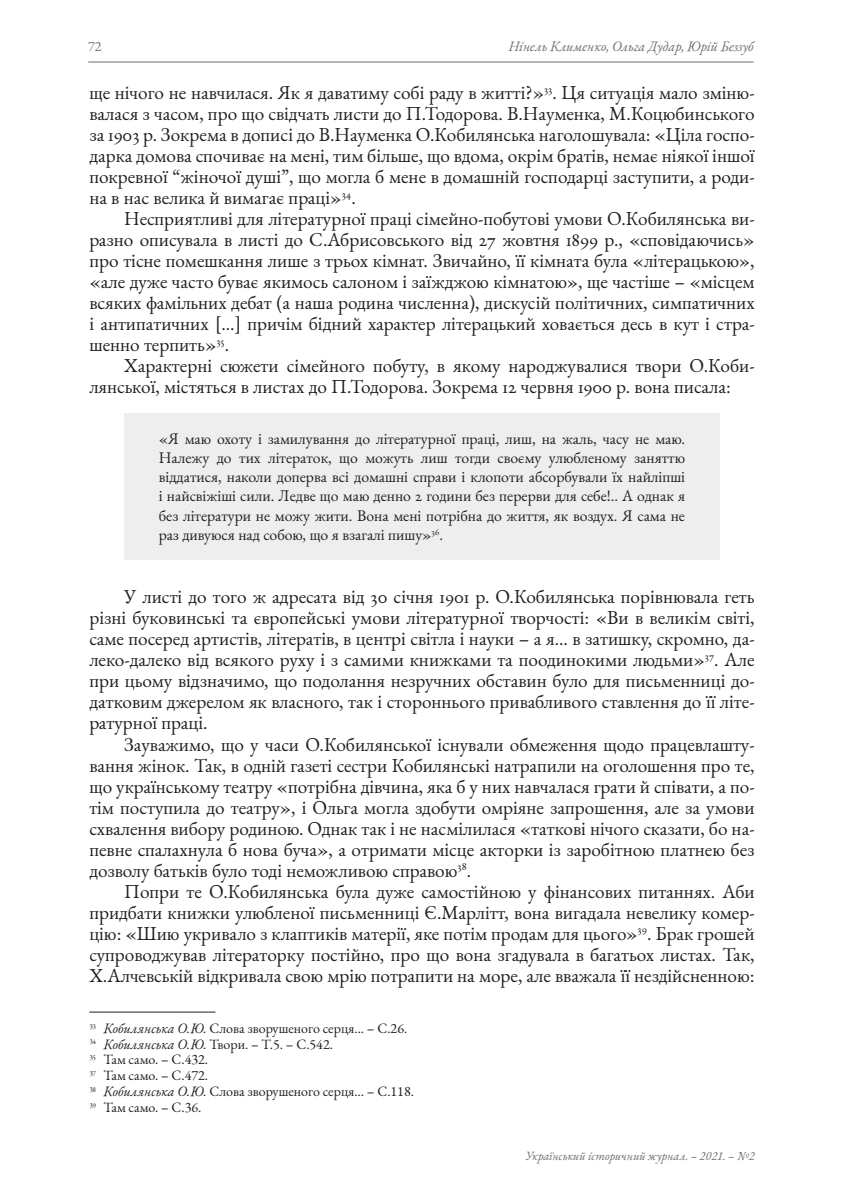
<style>
.page{position:relative;width:844px;height:1191px;background:#fff}
.page>*{position:absolute;margin:0;border:0;box-sizing:border-box;transform-origin:0 0}
.t1{font:19.25px/21px "EB Garamond";color:#231f20;text-align:justify}
.t2{font:15.75px/19.2px "EB Garamond";color:#231f20;text-align:justify}
.t3{font:14px/15.8px "EB Garamond";color:#231f20}
.t4{font:italic 14px "EB Garamond";color:#6c6d70}
.t5{font:14px "EB Garamond";color:#6c6d70}
.t6{font:italic 12.25px "EB Garamond";color:#6c6d70}
.s1{font-style:italic}
</style>
<div class="page">
<hr style="left:88px;top:62px;width:665px;height:1px;background:#6c6d70">
<div style="left:124px;top:413px;width:595px;height:146px;background:#eeeeef"></div>
<hr style="left:89px;top:1011px;width:126px;height:1px;background:#231f20">
<p class="t5" style="left:88px;top:37px;width:15px">72</p>
<p class="t4" style="left:508px;top:37px;width:246px">Нінель Клименко, Ольга Дудар, Юрій Беззуб</p>
<p class="t1" style="left:89px;top:82px;width:666px">ще нічого не навчилася. Як я даватиму собі раду в житті?»<sup>33</sup>. Ця ситуація мало зміню&shy;валася з часом, про що свідчать листи до П.Тодорова. В.Науменка, М.Коцюбинського за 1903 р. Зокрема в дописі до В.Науменка О.Кобилянська наголошувала: «Ціла госпо&shy;дарка домова спочиває на мені, тим більше, що вдома, окрім братів, немає ніякої іншої покревної “жіночої душі”, що могла б мене в домашній господарці заступити, а роди&shy;на в нас велика й вимагає праці»<sup>34</sup>.</p>
<p class="t1" style="left:89px;top:208px;width:666px;text-indent:35px">Несприятливі для літературної праці сімейно-побутові умови О.Кобилянська ви&shy;разно описувала в листі до С.Абрисовського від 27 жовтня 1899 р., «сповідаючись» про тісне помешкання лише з трьох кімнат. Звичайно, її кімната була «літерацькою», «але дуже часто буває якимось салоном і заїжджою кімнатою», ще частіше – «місцем всяких фамільних дебат (а наша родина численна), дискусій політичних, симпатичних і антипатичних [...] причім бідний характер літерацький ховається десь в кут і стра&shy;шенно терпить»<sup>35</sup>.</p>
<p class="t1" style="left:89px;top:355px;width:665px;text-indent:35px">Характерні сюжети сімейного побуту, в якому народжувалися твори О.Коби&shy;лянської, містяться в листах до П.Тодорова. Зокрема 12 червня 1900 р. вона писала:</p>
<p class="t2" style="left:159px;top:429px;width:527px">«Я маю охоту і замилування до літературної праці, лиш, на жаль, часу не маю.<br>Належу до тих літераток, що можуть лиш тогди своєму улюбленому заняттю віддатися, наколи доперва всі домашні справи і клопоти абсорбували їх найліпші і найсвіжіші сили. Ледве що маю денно 2 години без перерви для себе!.. А однак я без літератури не можу жити. Вона мені потрібна до життя, як воздух. Я сама не раз дивуюся над собою, що я взагалі пишу»<sup>36</sup>.</p>
<p class="t1" style="left:89px;top:586px;width:666px;text-indent:35px">У листі до того ж адресата від 30 січня 1901 р. О.Кобилянська порівнювала геть різні буковинські та європейські умови літературної творчості: «Ви в великім світі, саме посеред артистів, літератів, в центрі світла і науки – а я... в затишку, скромно, да&shy;леко-далеко від всякого руху і з самими книжками та поодинокими людьми»<sup>37</sup>. Але при цьому відзначимо, що подолання незручних обставин було для письменниці до&shy;датковим джерелом як власного, так і стороннього привабливого ставлення до її літе&shy;ратурної праці.</p>
<p class="t1" style="left:89px;top:733px;width:666px;text-indent:35px">Зауважимо, що у часи О.Кобилянської існували обмеження щодо працевлашту&shy;вання жінок. Так, в одній газеті сестри Кобилянські натрапили на оголошення про те, що українському театру «потрібна дівчина, яка б у них навчалася грати й співати, а по&shy;тім поступила до театру», і Ольга могла здобути омріяне запрошення, але за умови схвалення вибору родиною. Однак так і не насмілилася «таткові нічого сказати, бо на&shy;певне спалахнула б нова буча», а отримати місце акторки із заробітною платнею без дозволу батьків було тоді неможливою справою<sup>38</sup>.</p>
<p class="t1" style="left:89px;top:880px;width:666px;text-indent:35px">Попри те О.Кобилянська була дуже самостійною у фінансових питаннях. Аби придбати книжки улюбленої письменниці Є.Марлітт, вона вигадала невелику комер&shy;цію: «Шию укривало з клаптиків матерії, яке потім продам для цього»<sup>39</sup>. Брак грошей супроводжував літераторку постійно, про що вона згадувала в багатьох листах. Так, Х.Алчевській відкривала свою мрію потрапити на море, але вважала її нездійсненною:</p>
<p class="t3" style="left:89px;top:1020px;width:326px"><sup>33</sup> <span class="s1">Кобилянська О.Ю.</span> Слова зворушеного серця... – С.26.<br><sup>34</sup> <span class="s1">Кобилянська О.Ю.</span> Твори. – Т.5. – C.542.<br><sup>35</sup> Там само. – С.432.<br><sup>37</sup> Там само. – С.472.<br><sup>38</sup> <span class="s1">Кобилянська О.Ю.</span> Слова зворушеного серця… – С.118.<br><sup>39</sup> Там само. – С.36.</p>
<p class="t6" style="left:525px;top:1148px;width:230px">Український історичний журнал. – 2021. – №2</p>
</div>
